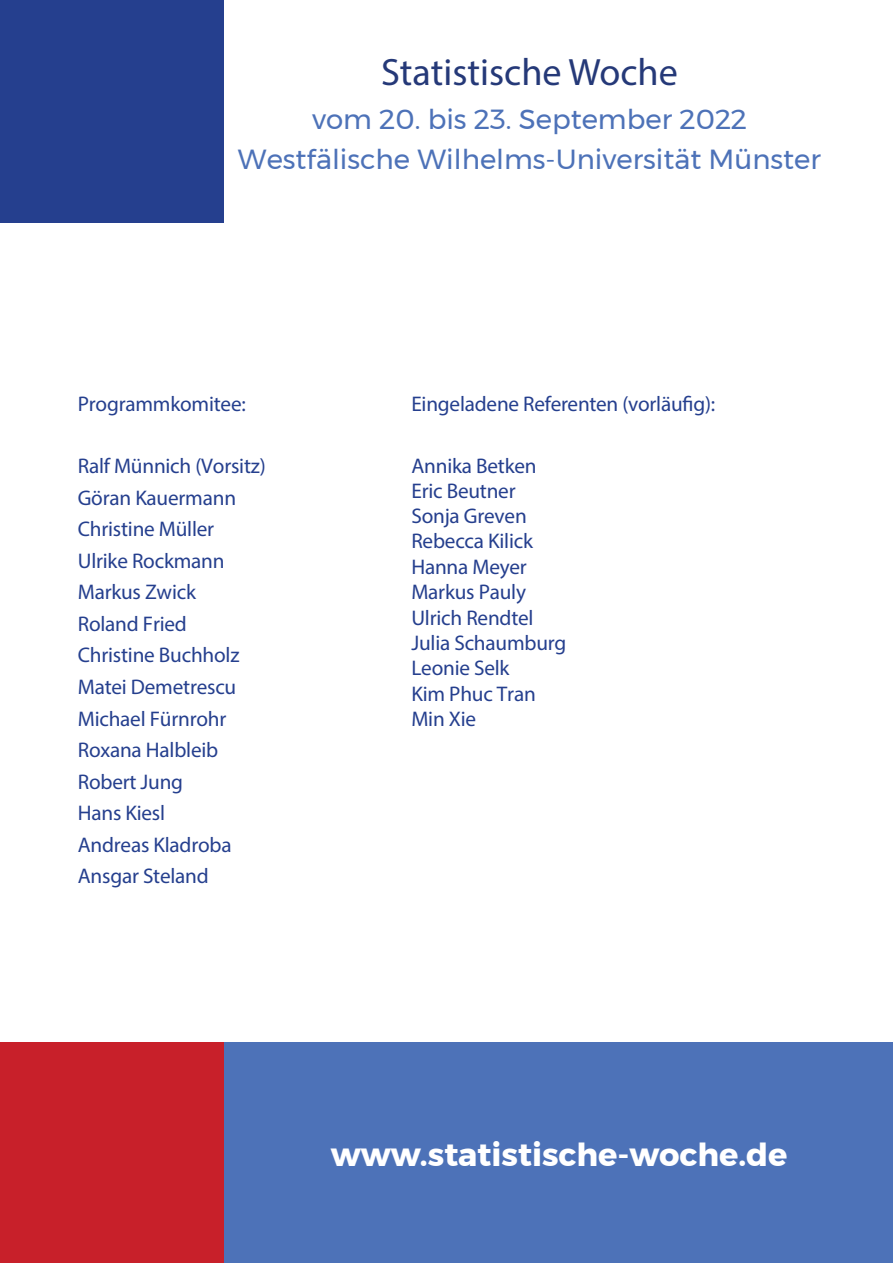
<style>
.page{position:relative;width:893px;height:1263px;background:#fff}
.page>*{position:absolute;margin:0;border:0;box-sizing:border-box;transform-origin:0 0}
.t1{font:38.25px "Myriad Pro";color:#253978}
.t2{font:700 31.95px "Montserrat";color:#fff}
.t3{font:27.6px/40.3px "Montserrat";color:#4d72b8;text-align:center}
.t4{font:21.15px/31.5px "Myriad Pro";letter-spacing:-.01em;color:#253f8e}
</style>
<div class="page">
<div style="left:224px;top:1042px;width:669px;height:221px;background:#4d72b8"></div>
<div style="left:0;top:1042px;width:224px;height:221px;background:#c8202a"></div>
<div style="left:0;top:0;width:224px;height:222px;background:#253f8e"></div>
<p class="t1" style="left:381px;top:49px;width:298px">Statistische Woche</p>
<p class="t3" style="left:238px;top:99px;width:585px">vom 20. bis 23. September 2022<br>Westfälische Wilhelms-Universität Münster</p>
<p class="t4" style="left:78px;top:388px;width:170px">Programmkomitee:</p>
<p class="t4" style="left:78px;top:450px;width:189px">Ralf Münnich (Vorsitz)<br>Göran Kauermann<br>Christine Müller<br>Ulrike Rockmann<br>Markus Zwick<br>Roland Fried<br>Christine Buchholz<br>Matei Demetrescu<br>Michael Fürnrohr<br>Roxana Halbleib<br>Robert Jung<br>Hans Kiesl<br>Andreas Kladroba<br>Ansgar Steland</p>
<p class="t4" style="left:411px;top:388px;width:305px">Eingeladene Referenten (vorläufig):</p>
<p class="t4" style="left:411px;top:453px;width:156px;line-height:25.3px">Annika Betken<br>Eric Beutner<br>Sonja Greven<br>Rebecca Kilick<br>Hanna Meyer<br>Markus Pauly<br>Ulrich Rendtel<br>Julia Schaumburg<br>Leonie Selk<br>Kim Phuc Tran<br>Min Xie</p>
<p class="t2" style="left:331px;top:1129px;width:458px">www.statistische-woche.de</p>
</div>
